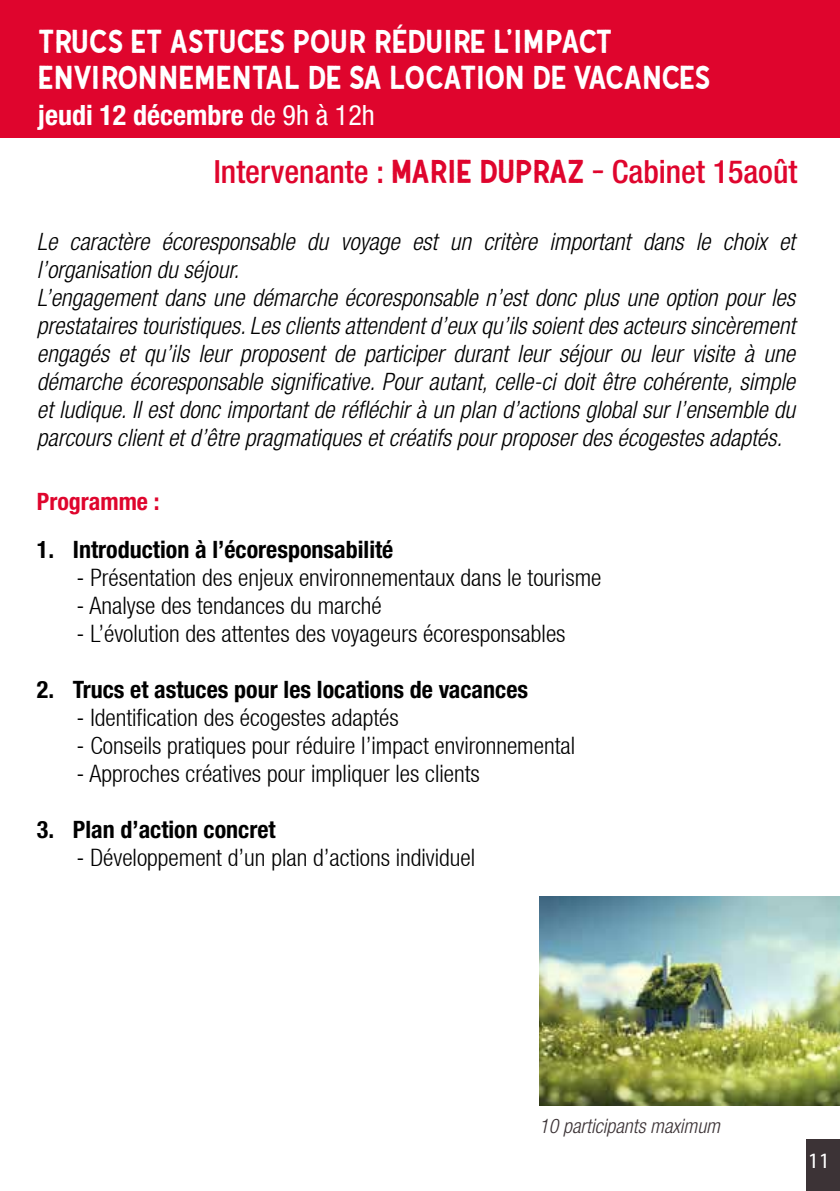
<style>
.page{position:relative;width:840px;height:1191px;background:#fff}
.page>*{position:absolute;margin:0;border:0;box-sizing:border-box;transform-origin:0 0}
.t1{font:32px/36px "Gutenberg Clean";letter-spacing:-.01em;color:#fff}
.t2{font:500 condensed 32px "Helvetica Neue LT Pro";color:#df052d}
.t3{font:700 condensed 28px "Helvetica Neue LT Pro";color:#fff}
.t4{font:italic 300 condensed 24px/28px "Helvetica Neue LT Pro";color:#000}
.t5{font:300 condensed 24px "Helvetica Neue LT";color:#000}
.t6{font:700 condensed 24px "Helvetica Neue LT Pro";color:#000}
.t7{font:700 condensed 24px "Helvetica Neue LT Pro";color:#df052d}
.t8{font:22px "Myriad Pro";color:#fff}
.t9{font:italic 300 condensed 20px "Helvetica Neue LT Pro";color:#3c3336}
.s1{font-weight:400}
.s2{font-family:"Gutenberg Clean";font-weight:400;font-stretch:normal}
</style>
<div class="page">
<div style="left:0;top:0;width:839px;height:138px;background:#df052d"></div>
<img style="left:539px;top:896px;width:300px;height:210px">
<div style="left:805px;top:1140px;width:34px;height:51px;background:#3c3336"></div>
<h1 class="t1" style="left:38px;top:24px;width:673px">TRUCS ET ASTUCES POUR RÉDUIRE L’IMPACT<br>ENVIRONNEMENTAL DE SA LOCATION DE VACANCES</h1>
<p class="t3" style="left:38px;top:98px;width:338px">jeudi 12 décembre <span class="s1">de 9h à 12h</span></p>
<h1 class="t2" style="left:214px;top:152px;width:584px">Intervenante : <span class="s2">MARIE DUPRAZ -</span> Cabinet 15août</h1>
<p class="t4" style="left:37px;top:228px;width:759px">Le caractère écoresponsable du voyage est un critère important dans le choix et l’organisation du séjour.<br>L’engagement dans une démarche écoresponsable n’est donc plus une option pour les prestataires touristiques. Les clients attendent d’eux qu’ils soient des acteurs sincèrement engagés et qu’ils leur proposent de participer durant leur séjour ou leur visite à une démarche écoresponsable significative. Pour autant, celle-ci doit être cohérente, simple et ludique. Il est donc important de réfléchir à un plan d’actions global sur l’ensemble du parcours client et d’être pragmatiques et créatifs pour proposer des écogestes adaptés.</p>
<p class="t7" style="left:37px;top:487px;width:124px">Programme :</p>
<p class="t6" style="left:37px;top:535px;width:358px">1. Introduction à l’écoresponsabilité</p>
<p class="t5" style="left:77px;top:564px;width:526px">- Présentation des enjeux environnementaux dans le tourisme</p>
<p class="t5" style="left:77px;top:592px;width:306px">- Analyse des tendances du marché</p>
<p class="t5" style="left:77px;top:620px;width:490px">- L’évolution des attentes des voyageurs écoresponsables</p>
<p class="t6" style="left:37px;top:675px;width:492px">2. Trucs et astuces pour les locations de vacances</p>
<p class="t5" style="left:77px;top:704px;width:323px">- Identification des écogestes adaptés</p>
<p class="t5" style="left:77px;top:732px;width:499px">- Conseils pratiques pour réduire l’impact environnemental</p>
<p class="t5" style="left:77px;top:760px;width:404px">- Approches créatives pour impliquer les clients</p>
<p class="t6" style="left:37px;top:815px;width:240px">3. Plan d’action concret</p>
<p class="t5" style="left:77px;top:844px;width:400px">- Développement d’un plan d’actions individuel</p>
<p class="t9" style="left:539px;top:1114px;width:182px">10 participants maximum</p>
<p class="t8" style="left:807px;top:1146px;width:24px">11</p>
</div>
